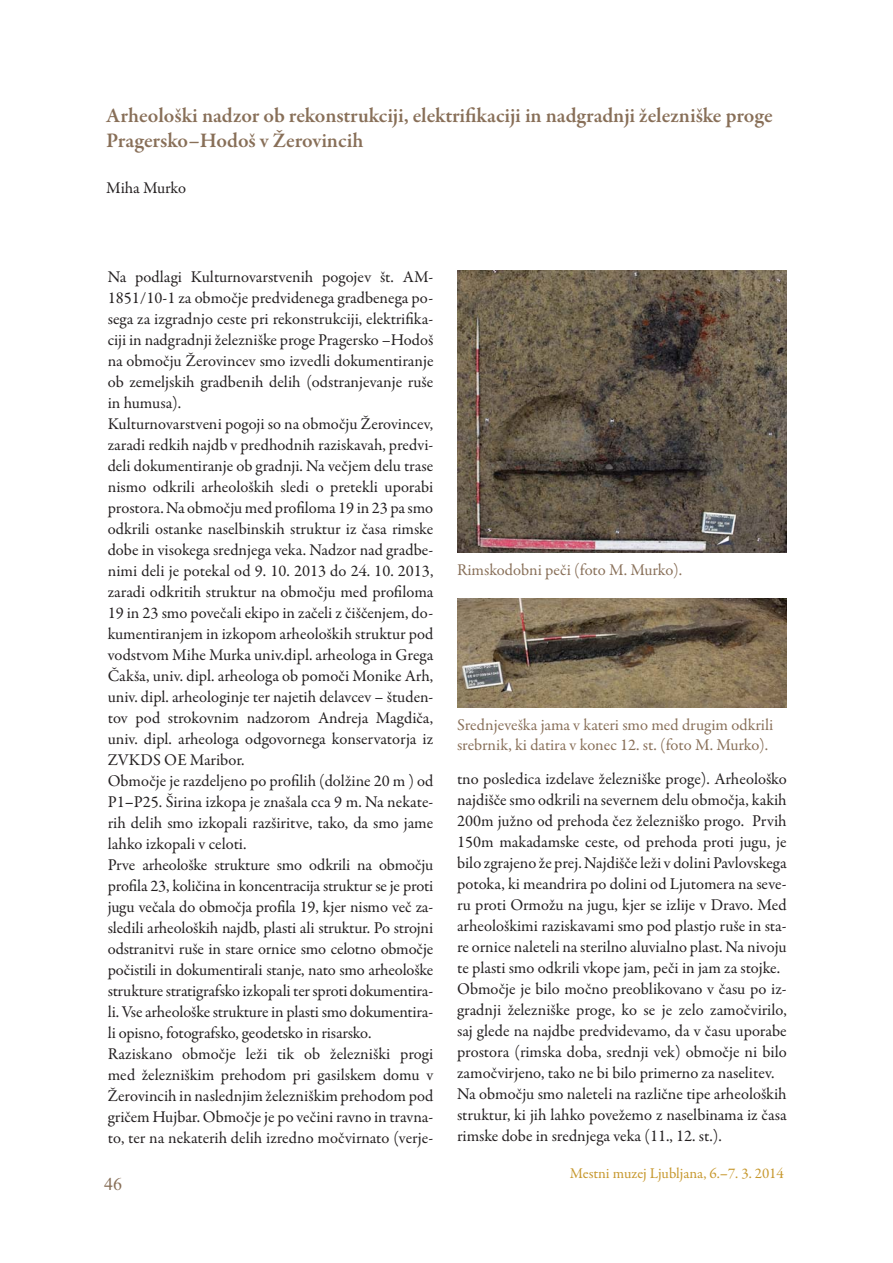
<style>
.page{position:relative;width:893px;height:1263px;background:#fff}
.page>*{position:absolute;margin:0;border:0;box-sizing:border-box;transform-origin:0 0}
.t1{font:600 21px/25.2px "Garamond Premr Pro";color:#886f58}
.t2{font:18px "Times New Roman";color:#886f58}
.t3{font:16.5px/21px "Garamond Premr Pro";color:#231f20}
.t4{font:16.5px/19.8px "Garamond Premr Pro";color:#886f58}
.t5{font:15px "Garamond Premr Pro";color:#c6972c}
.s1{font-weight:600}
</style>
<div class="page">
<img style="left:457px;top:270px;width:329px;height:283px">
<img style="left:457px;top:598px;width:330px;height:110px">
<p class="t1" style="left:106px;top:104px;width:668px">Arheološki nadzor ob rekonstrukciji, elektrifikaciji in nadgradnji železniške proge<br>Pragersko–Hodoš v Žerovincih</p>
<p class="t3" style="left:106px;top:179px;width:81px">Miha Murko</p>
<p class="t3" style="left:108px;top:268px;width:327px">Na podlagi Kulturnovarstvenih pogojev št. AM-1851/10-1 za območje predvidenega gradbenega po&shy;sega za izgradnjo ceste pri rekonstrukciji, elektrifika&shy;ciji in nadgradnji železniške proge Pragersko –Hodoš na območju Žerovincev smo izvedli dokumentiranje ob zemeljskih gradbenih delih (odstranjevanje ruše in humusa).<br>Kulturnovarstveni pogoji so na območju Žerovincev, zaradi redkih najdb v predhodnih raziskavah, predvi&shy;deli dokumentiranje ob gradnji. Na večjem delu trase nismo odkrili arheoloških sledi o pretekli uporabi prostora. Na območju med profiloma 19 in 23 pa smo odkrili ostanke naselbinskih struktur iz časa rimske dobe in visokega srednjega veka. Nadzor nad gradbe&shy;nimi deli je potekal od 9. 10. 2013 do 24. 10. 2013, zaradi odkritih struktur na območju med profiloma 19 in 23 smo povečali ekipo in začeli z čiščenjem, do&shy;kumentiranjem in izkopom arheoloških struktur pod vodstvom Mihe Murka univ.dipl. arheologa in Grega Čakša, univ. dipl. arheologa ob pomoči Monike Arh, univ. dipl. arheologinje ter najetih delavcev – študen&shy;tov pod strokovnim nadzorom Andreja Magdiča, univ. dipl. arheologa odgovornega konservatorja iz ZVKDS OE Maribor.<br>Območje je razdeljeno po profilih (dolžine 20 m ) od P1<span class="s1">–</span>P25. Širina izkopa je znašala cca 9 m. Na nekate&shy;rih delih smo izkopali razširitve, tako, da smo jame lahko izkopali v celoti.<br>Prve arheološke strukture smo odkrili na območju profila 23, količina in koncentracija struktur se je proti jugu večala do območja profila 19, kjer nismo več za&shy;sledili arheoloških najdb, plasti ali struktur. Po strojni odstranitvi ruše in stare ornice smo celotno območje počistili in dokumentirali stanje, nato smo arheološke strukture stratigrafsko izkopali ter sproti dokumentira&shy;li. Vse arheološke strukture in plasti smo dokumentira&shy;li opisno, fotografsko, geodetsko in risarsko.<br>Raziskano območje leži tik ob železniški progi med železniškim prehodom pri gasilskem domu v Žerovincih in naslednjim železniškim prehodom pod gričem Hujbar. Območje je po večini ravno in travna&shy;to, ter na nekaterih delih izredno močvirnato (verje-</p>
<p class="t2" style="left:104px;top:1174px;width:19px">46</p>
<p class="t4" style="left:457px;top:562px;width:227px">Rimskodobni peči (foto M. Murko).</p>
<p class="t4" style="left:457px;top:716px;width:318px">Srednjeveška jama v kateri smo med drugim odkrili srebrnik, ki datira v konec 12. st. (foto M. Murko).</p>
<p class="t3" style="left:457px;top:770px;width:331px">tno posledica izdelave železniške proge). Arheološko najdišče smo odkrili na severnem delu območja, kakih 200m južno od prehoda čez železniško progo. Prvih 150m makadamske ceste, od prehoda proti jugu, je bilo zgrajeno že prej. Najdišče leži v dolini Pavlovskega potoka, ki meandrira po dolini od Ljutomera na seve&shy;ru proti Ormožu na jugu, kjer se izlije v Dravo. Med arheološkimi raziskavami smo pod plastjo ruše in sta&shy;re ornice naleteli na sterilno aluvialno plast. Na nivoju te plasti smo odkrili vkope jam, peči in jam za stojke.<br>Območje je bilo močno preoblikovano v času po iz&shy;gradnji železniške proge, ko se je zelo zamočvirilo, saj glede na najdbe predvidevamo, da v času uporabe prostora (rimska doba, srednji vek) območje ni bilo zamočvirjeno, tako ne bi bilo primerno za naselitev.<br>Na območju smo naleteli na različne tipe arheoloških struktur, ki jih lahko povežemo z naselbinama iz časa rimske dobe in srednjega veka (11., 12. st.).</p>
<p class="t5" style="left:570px;top:1167px;width:215px">Mestni muzej Ljubljana, 6.<span class="s1">–</span>7. 3. 2014</p>
</div>
